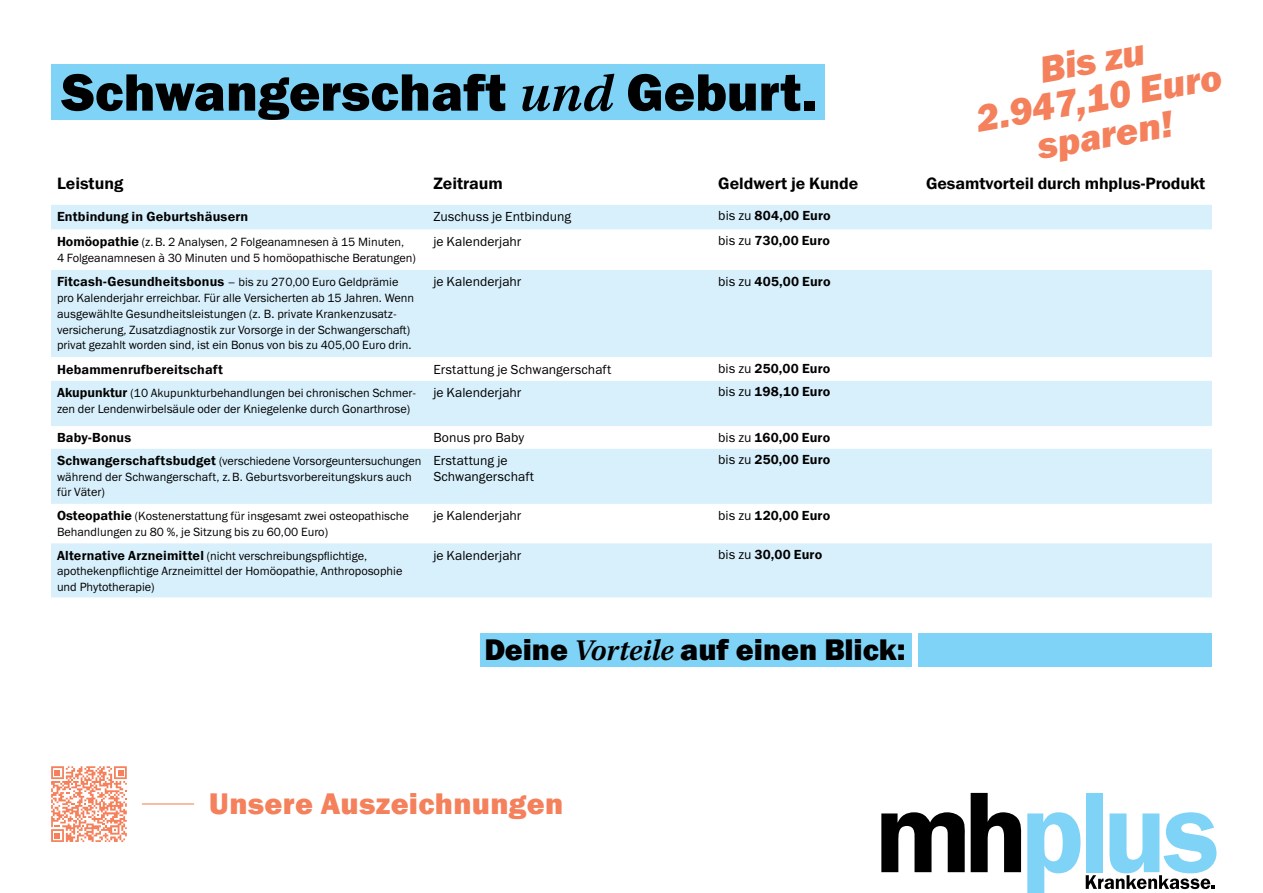
<style>
.page{position:relative;width:1263px;height:893px;background:#fff}
.page>*{position:absolute;margin:0;border:0;box-sizing:border-box;transform-origin:0 0}
.t1{font:800 52.8px "Franklin Gothic ITC";letter-spacing:.005em;color:#000}
.t2{font:italic 800 37.5px/37.5px "Franklin Gothic ITC";color:#f4805c;text-align:center}
.t3{font:800 30px "Franklin Gothic ITC";color:#000}
.t4{font:800 30px "Franklin Gothic ITC";letter-spacing:.01em;color:#f4805c}
.t5{font:600 16.5px "Franklin Gothic ITC";letter-spacing:-.005em;color:#000}
.t6{font:600 13.2px "Franklin Gothic ITC";letter-spacing:.01em;color:#000}
.t7{font:13.2px/15.8px "Franklin Gothic ITC";letter-spacing:.005em;color:#000}
.t8{font:12px/15.8px "Franklin Gothic ITC";color:#000}
.s1{font-family:"Utopia Std";font-weight:600;font-style:italic}
.s2{font-weight:400}
.s3{font-weight:600;font-size:13.2px}
</style>
<div class="page">
<svg style="left:881px;top:812px;width:84px;height:60px"></svg>
<svg style="left:971px;top:793px;width:50px;height:79px"></svg>
<svg style="left:1027px;top:812px;width:53px;height:81px"></svg>
<div style="left:1086px;top:793px;width:17px;height:79px;background:#7ed3f7"></div>
<svg style="left:1086px;top:812px;width:130px;height:77px"></svg>
<div style="left:51px;top:64px;width:774px;height:56px;background:#7ed3f7"></div>
<div style="left:51px;top:205px;width:1161px;height:392px;background:#d8f0fc"></div>
<svg style="left:51px;top:230px;width:1161px;height:313px;fill:#d8f0fc"></svg>
<div style="left:480px;top:633px;width:431px;height:33px;background:#7ed3f7"></div>
<div style="left:918px;top:633px;width:294px;height:33px;background:#7ed3f7"></div>
<hr style="left:142px;top:803px;width:52px;height:1px;background:#f4805c">
<svg style="left:51px;top:766px;width:76px;height:76px"></svg>
<h1 class="t1" style="left:62px;top:59px;width:757px">Schwangerschaft <span class="s1">und</span> Geburt.</h1>
<h2 class="t2" style="left:967px;top:66px;width:250px;rotate:-10deg">Bis zu<br>2.947,10 Euro sparen!</h2>
<h3 class="t5" style="left:57px;top:174px;width:68px">Leistung</h3>
<h3 class="t5" style="left:433px;top:174px;width:71px">Zeitraum</h3>
<h3 class="t5" style="left:718px;top:174px;width:142px">Geldwert je Kunde</h3>
<h3 class="t5" style="left:926px;top:174px;width:281px">Gesamtvorteil durch mhplus-Produkt</h3>
<p class="t6" style="left:57px;top:209px;width:193px">Entbindung in Geburtshäusern</p>
<p class="t7" style="left:433px;top:209px;width:139px">Zuschuss je Entbindung</p>
<p class="t6" style="left:718px;top:208px;width:114px"><span class="s2">bis zu</span> 804,00 Euro</p>
<p class="t8" style="left:57px;top:234px;width:360px"><span class="s3">Homöopathie</span> (z.B. 2 Analysen, 2 Folgeanamnesen à 15 Minuten,<br>4 Folgeanamnesen à 30 Minuten und 5 homöopathische Beratungen)</p>
<p class="t7" style="left:433px;top:234px;width:90px">je Kalenderjahr</p>
<p class="t6" style="left:718px;top:233px;width:113px"><span class="s2">bis zu</span> 730,00 Euro</p>
<p class="t8" style="left:57px;top:274px;width:359px"><span class="s3">Fitcash-Gesundheitsbonus</span> – bis zu 270,00 Euro Geldprämie pro Kalenderjahr erreichbar. Für alle Versicherten ab 15 Jahren. Wenn ausgewählte Gesundheitsleistungen (z. B. private Krankenzusatz&shy;versicherung, Zusatzdiagnostik zur Vorsorge in der Schwangerschaft) privat gezahlt worden sind, ist ein Bonus von bis zu 405,00 Euro drin.</p>
<p class="t7" style="left:433px;top:274px;width:90px">je Kalenderjahr</p>
<p class="t6" style="left:718px;top:273px;width:114px"><span class="s2">bis zu</span> 405,00 Euro</p>
<p class="t6" style="left:57px;top:361px;width:168px">Hebammenrufbereitschaft</p>
<p class="t7" style="left:433px;top:361px;width:179px">Erstattung je Schwangerschaft</p>
<p class="t6" style="left:718px;top:360px;width:114px"><span class="s2">bis zu</span> 250,00 Euro</p>
<p class="t8" style="left:57px;top:385px;width:361px"><span class="s3">Akupunktur</span> (10 Akupunkturbehandlungen bei chronischen Schmer&shy;zen der Lendenwirbelsäule oder der Kniegelenke durch Gonarthrose)</p>
<p class="t7" style="left:433px;top:385px;width:90px">je Kalenderjahr</p>
<p class="t6" style="left:718px;top:384px;width:114px"><span class="s2">bis zu</span> 198,10 Euro</p>
<p class="t6" style="left:57px;top:429px;width:76px">Baby-Bonus</p>
<p class="t7" style="left:433px;top:429px;width:92px">Bonus pro Baby</p>
<p class="t6" style="left:718px;top:429px;width:113px"><span class="s2">bis zu</span> 160,00 Euro</p>
<p class="t8" style="left:57px;top:453px;width:366px"><span class="s3">Schwangerschaftsbudget</span> (verschiedene Vorsorgeuntersuchungen während der Schwangerschaft, z.B. Geburtsvorbereitungskurs auch für Väter)</p>
<p class="t7" style="left:433px;top:453px;width:102px">Erstattung je<br>Schwangerschaft</p>
<p class="t6" style="left:718px;top:452px;width:114px"><span class="s2">bis zu</span> 250,00 Euro</p>
<p class="t8" style="left:57px;top:508px;width:353px"><span class="s3">Osteopathie</span> (Kostenerstattung für insgesamt zwei osteopathische<br>Behandlungen zu 80 %, je Sitzung bis zu 60,00 Euro)</p>
<p class="t7" style="left:433px;top:508px;width:90px">je Kalenderjahr</p>
<p class="t6" style="left:718px;top:507px;width:114px"><span class="s2">bis zu</span> 120,00 Euro</p>
<p class="t8" style="left:57px;top:548px;width:347px"><span class="s3">Alternative Arzneimittel</span> (nicht verschreibungspflichtige, apothekenpflichtige Arzneimittel der Homöopathie, Anthroposophie und Phytotherapie)</p>
<p class="t7" style="left:433px;top:547px;width:90px">je Kalenderjahr</p>
<p class="t6" style="left:718px;top:546px;width:105px"><span class="s2">bis zu</span> 30,00 Euro</p>
<h3 class="t3" style="left:484px;top:631px;width:423px">Deine <span class="s1">Vorteile</span> auf einen Blick:</h3>
<h3 class="t4" style="left:209px;top:785px;width:356px">Unsere Auszeichnungen</h3>
</div>
